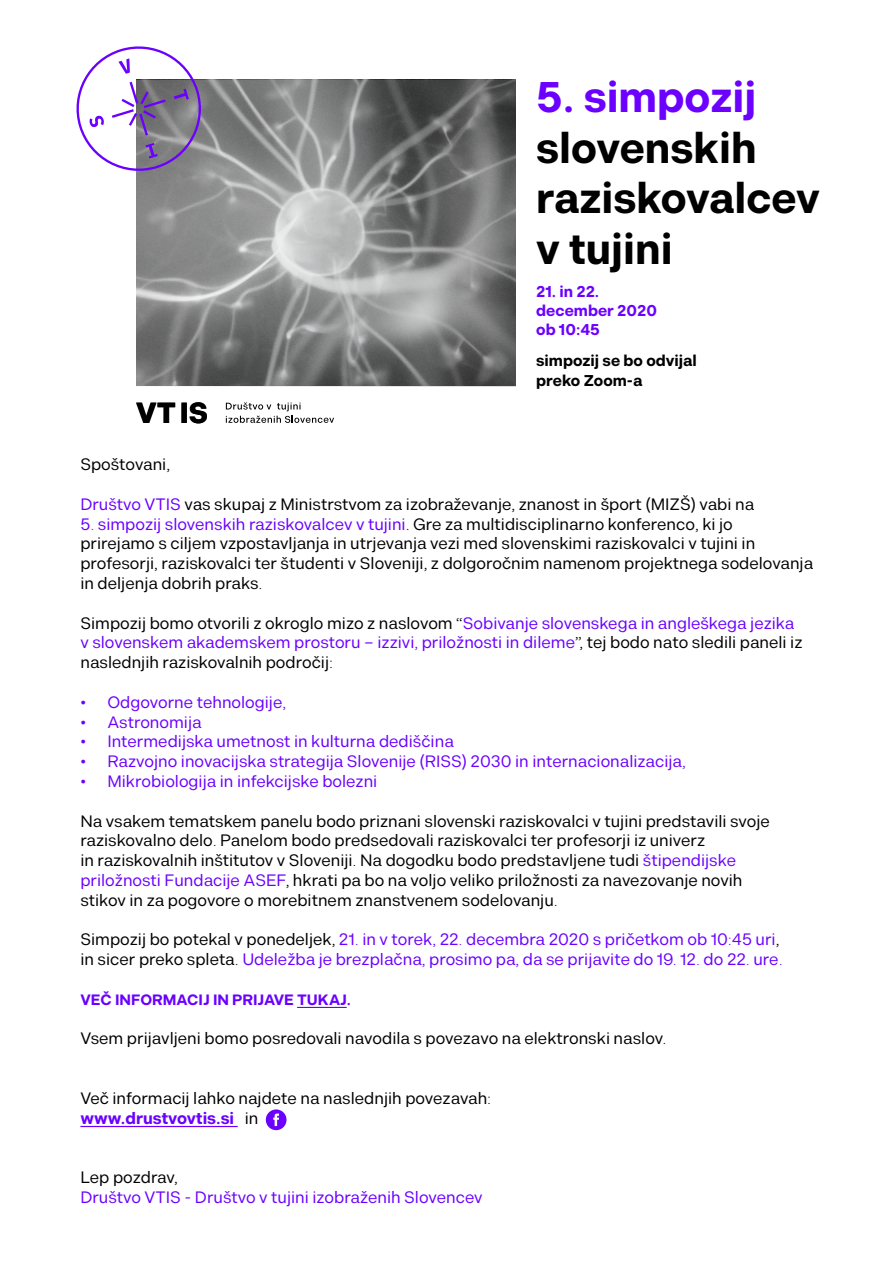
<style>
.page{position:relative;width:893px;height:1263px;background:#fff}
.page>*{position:absolute;margin:0;border:0;box-sizing:border-box;transform-origin:0 0}
.t1{font:700 42.75px/50.8px "Kiwari";color:#000}
.t2{font:700 42.75px "Kiwari";color:#6b00ff}
.t3{font:800 28.95px "Kiwari";color:#000}
.t4{font:16.5px/19.8px "Kiwari";color:#000}
.t5{font:16.5px "Kiwari";color:#6b00ff}
.t6{font:16.5px/19.8px "Kiwari";color:#6a00ff}
.t7{font:700 15.6px/20.7px "Kiwari";color:#000}
.t8{font:700 15.6px/18.8px "Kiwari";color:#6b00ff}
.t9{font:700 15px "Kiwari";color:#6a00ff}
.s1{color:#6b00ff}
.s2{color:#000}
.s3{font-weight:700;color:#6a00ff}
</style>
<div class="page">
<svg style="left:226px;top:402px;width:108px;height:21px"></svg>
<svg style="left:136px;top:80px;width:379px;height:306px;background:#848485"></svg>
<svg style="left:76px;top:46px;width:132px;height:132px"></svg>
<hr style="left:297px;top:1007px;width:50px;height:1px;background:#6a00ff">
<hr style="left:80px;top:1126px;width:158px;height:1px;background:#6a00ff">
<div style="left:266px;top:1109px;width:21px;height:21px;background:#6b00ff;border-radius:10px"></div>
<svg style="left:273px;top:1113px;width:6px;height:13px"></svg>
<h1 class="t2" style="left:536px;top:71px;width:222px">5. simpozij</h1>
<h1 class="t1" style="left:536px;top:123px;width:285px">slovenskih raziskovalcev v tujini</h1>
<h2 class="t3" style="left:136px;top:395px;width:73px">VTIS</h2>
<p class="t8" style="left:536px;top:283px;width:122px">21. in 22. december 2020 ob 10:45</p>
<p class="t7" style="left:536px;top:350px;width:162px">simpozij se bo odvijal preko Zoom-a</p>
<p class="t4" style="left:80px;top:455px;width:91px">Spoštovani,</p>
<p class="t4" style="left:80px;top:494px;width:675px"><span class="s1">Društvo VTIS</span> vas skupaj z Ministrstvom za izobraževanje, znanost in šport (MIZŠ) vabi na</p>
<p class="t4" style="left:80px;top:514px;width:734px"><span class="s1">5. simpozij slovenskih raziskovalcev v tujini</span>. Gre za multidisciplinarno konferenco, ki jo<br>prirejamo s ciljem vzpostavljanja in utrjevanja vezi med slovenskimi raziskovalci v tujini in profesorji, raziskovalci ter študenti v Sloveniji, z dolgoročnim namenom projektnega sodelovanja in deljenja dobrih praks.</p>
<p class="t4" style="left:80px;top:613px;width:724px">Simpozij bomo otvorili z okroglo mizo z naslovom “<span class="s1">Sobivanje slovenskega in angleškega jezika v slovenskem akademskem prostoru – izzivi, priložnosti in dileme</span>”, tej bodo nato sledili paneli iz naslednjih raziskovalnih področij:</p>
<p class="t5" style="left:80px;top:692px;width:207px">• Odgovorne tehnologije,</p>
<p class="t5" style="left:80px;top:712px;width:123px">• Astronomija</p>
<p class="t5" style="left:80px;top:732px;width:375px">• Intermedijska umetnost in kulturna dediščina</p>
<p class="t5" style="left:80px;top:752px;width:607px">• Razvojno inovacijska strategija Slovenije (RISS) 2030 in internacionalizacija,</p>
<p class="t5" style="left:80px;top:772px;width:298px">• Mikrobiologija in infekcijske bolezni</p>
<p class="t4" style="left:80px;top:811px;width:691px">Na vsakem tematskem panelu bodo priznani slovenski raziskovalci v tujini predstavili svoje raziskovalno delo. Panelom bodo predsedovali raziskovalci ter profesorji iz univerz<br>in raziskovalnih inštitutov v Sloveniji. Na dogodku bodo predstavljene tudi <span class="s1">štipendijske priložnosti Fundacije ASEF</span>, hkrati pa bo na voljo veliko priložnosti za navezovanje novih stikov in za pogovore o morebitnem znanstvenem sodelovanju.</p>
<p class="t6" style="left:80px;top:930px;width:704px"><span class="s2">Simpozij bo potekal v ponedeljek,</span> <span class="s1">21. in v torek, 22. decembra 2020 s pričetkom ob 10:45 uri</span><span class="s2">, in sicer preko spleta.</span> Udeležba je brezplačna, prosimo pa, da se prijavite do 19. 12. do 22. ure.</p>
<p class="t9" style="left:80px;top:991px;width:272px">VEČ INFORMACIJ IN PRIJAVE TUKAJ.</p>
<p class="t4" style="left:80px;top:1029px;width:588px">Vsem prijavljeni bomo posredovali navodila s povezavo na elektronski naslov.</p>
<p class="t4" style="left:80px;top:1088px;width:412px">Več informacij lahko najdete na naslednjih povezavah: <span class="s3">www.drustvovtis.si</span> in</p>
<p class="t4" style="left:80px;top:1167px;width:99px">Lep pozdrav,</p>
<p class="t5" style="left:80px;top:1187px;width:404px">Društvo VTIS - Društvo v tujini izobraženih Slovencev</p>
</div>
